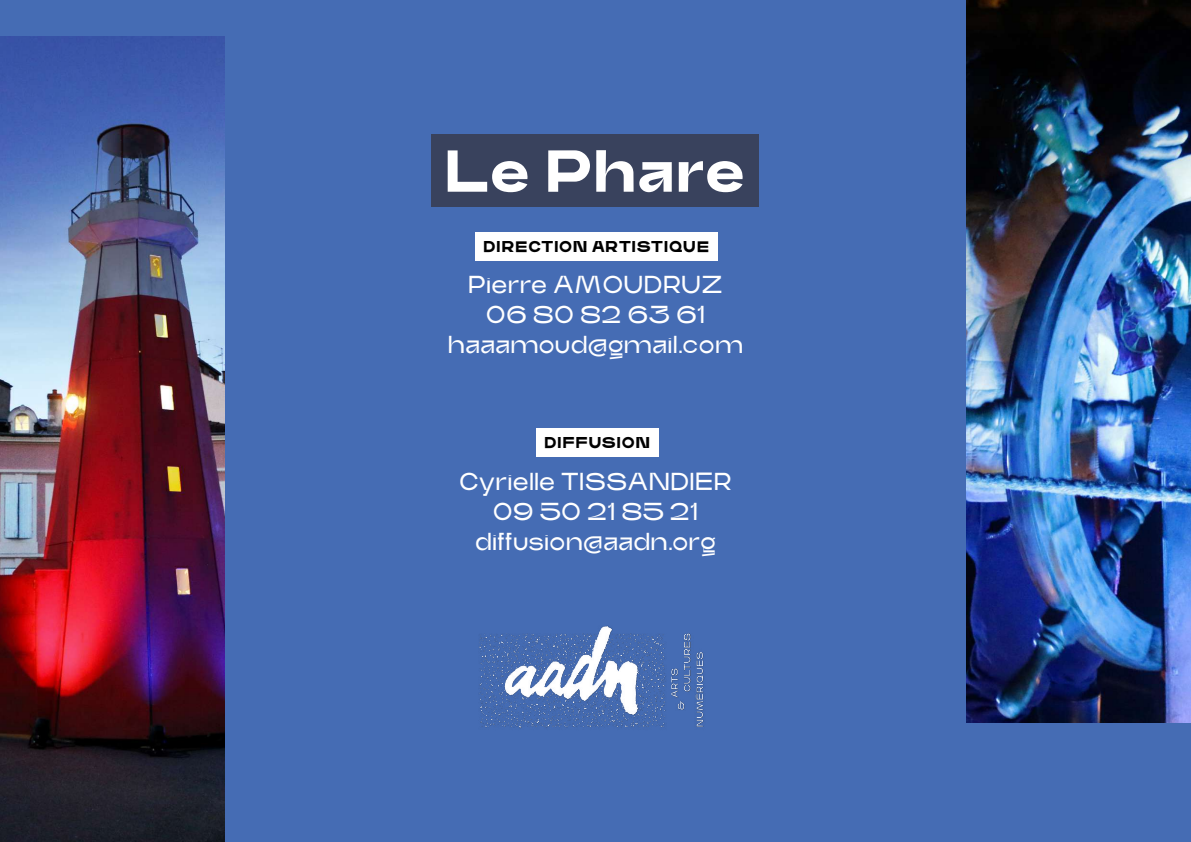
<style>
.page{position:relative;width:1191px;height:842px;background:#456cb4}
.page>*{position:absolute;margin:0;border:0;box-sizing:border-box;transform-origin:0 0}
.t1{font:700 60px "Trash";color:#fff}
.t2{font:25px/30px "Trash";letter-spacing:-.01em;color:#fff;text-align:center}
.t3{font:700 16px "Trash";letter-spacing:.015em;color:#000}
</style>
<div class="page">
<img style="left:479px;top:625px;width:225px;height:103px">
<div style="left:431px;top:134px;width:327px;height:73px;background:#39425d"></div>
<div style="left:475px;top:232px;width:242px;height:28px;background:#fff"></div>
<div style="left:536px;top:428px;width:122px;height:28px;background:#fff"></div>
<img style="left:0;top:36px;width:225px;height:806px">
<img style="left:966px;top:0;width:225px;height:722px">
<h1 class="t1" style="left:444px;top:134px;width:303px">Le Phare</h1>
<p class="t3" style="left:483px;top:237px;width:227px">DIRECTION ARTISTIQUE</p>
<p class="t2" style="left:447px;top:269px;width:297px">Pierre AMOUDRUZ<br>06 80 82 63 61 haaamoud@gmail.com</p>
<p class="t3" style="left:544px;top:433px;width:108px">DIFFUSION</p>
<p class="t2" style="left:459px;top:466px;width:275px">Cyrielle TISSANDIER<br>09 50 21 85 21 diffusion@aadn.org</p>
</div>
